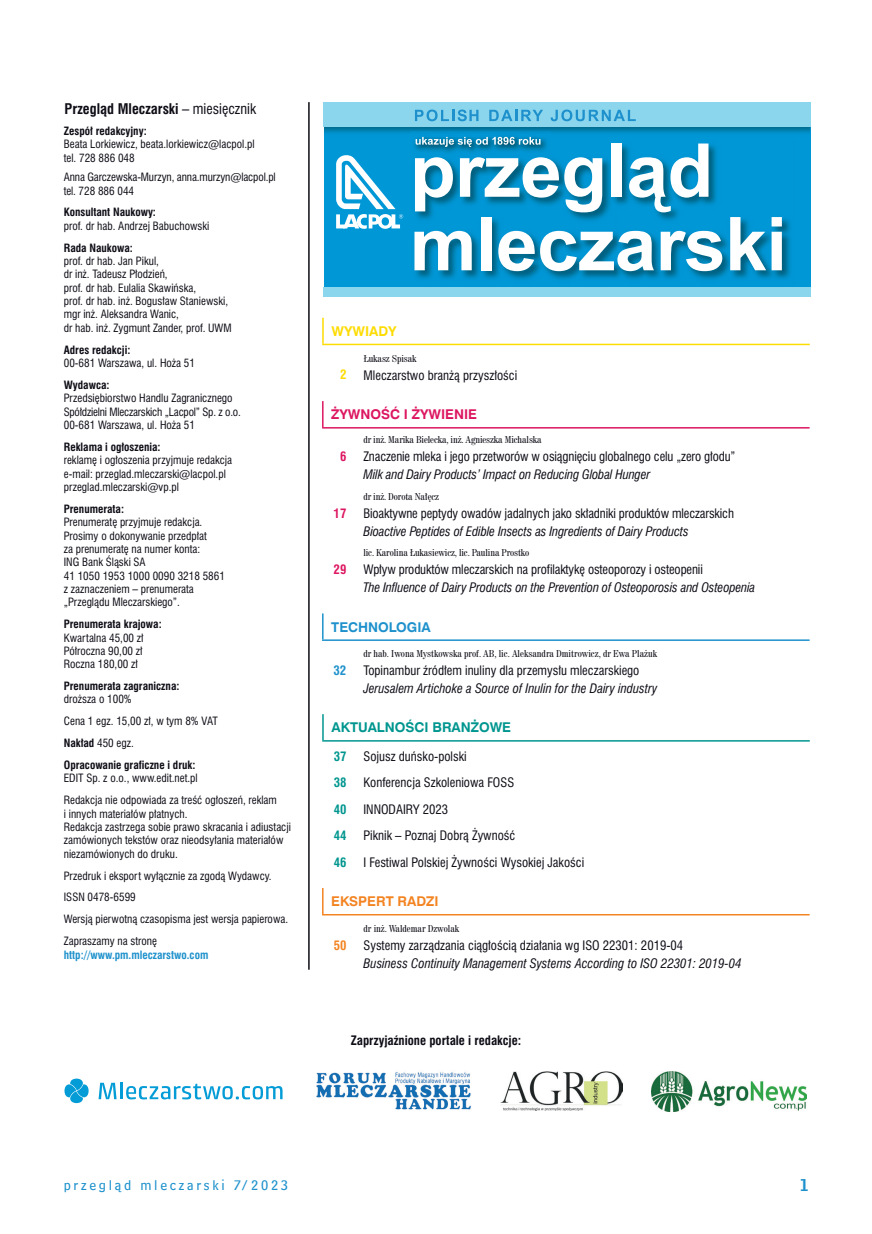
<style>
.page{position:relative;width:872px;height:1234px;background:#fff}
.page>*{position:absolute;margin:0;border:0;box-sizing:border-box;transform-origin:0 0}
.t1{font:15px "Bell Cent Nam Num PL";color:#1e91cc}
.t2{font:700 13.5px "Swis 721 Cn PL";color:#0e0c15}
.t3{font:700 13.5px "Swis 721 EU";color:#00968f}
.t4{font:700 13.5px "Swis 721 EU";color:#dd1661}
.t5{font:700 13.5px "Swis 721 EU";color:#f38422}
.t6{font:700 13.5px "Swis 721 EU";color:#1e91cc}
.t7{font:700 13.5px "Swis 721 EU";color:#fddc03}
.t8{font:12px "Swis 721 Cn PL";color:#0e0c15}
.t9{font:italic 12px "Swis 721 Cn PL";letter-spacing:-.01em;color:#0e0c15}
.t10{font:700 12px "Swis 721 Cn PL";color:#0e0c15}
.t11{font:12px "Bell Cent Sub Cap PL";letter-spacing:.225em;color:#1e91cc}
.t12{font:700 12px "Swis 721 Cn PL";color:#00968f}
.t13{font:700 12px "Swis 721 Cn PL";color:#dd1661}
.t14{font:700 12px "Swis 721 Cn PL";color:#1e91cc}
.t15{font:700 12px "Swis 721 Cn PL";color:#f38422}
.t16{font:700 12px "Swis 721 Cn PL";color:#fddc03}
.t17{font:10.5px/13.4px "Swis 721 Cn PL";color:#0e0c15}
.t18{font:700 10.5px "Swis 721 Cn PL";color:#0e0c15}
.t19{font:700 10.5px "Swis 721 Cn PL";color:#1e91cc}
.t20{font:9px "Century 725 Cn PL";letter-spacing:-.01em;color:#0e0c15}
.s1{font-weight:400}
.s2{font-weight:700}
</style>
<div class="page">
<hr style="left:308px;top:102px;width:2px;height:867px;background:#0e0c15">
<img style="left:317px;top:1072px;width:154px;height:38px">
<svg style="left:99px;top:1082px;width:18px;height:16px"></svg>
<hr style="left:120px;top:1081px;width:3px;height:17px;background:#049cd6">
<svg style="left:126px;top:1083px;width:156px;height:16px"></svg>
<svg style="left:64px;top:1078px;width:25px;height:24px"></svg>
<img style="left:501px;top:1071px;width:121px;height:39px">
<img style="left:652px;top:1071px;width:154px;height:40px">
<div style="left:324px;top:120px;width:486px;height:167px;background:#0097d7"></div>
<img style="left:414px;top:143px;width:376px;height:137px">
<svg style="left:415px;top:157px;width:38px;height:54px"></svg>
<svg style="left:460px;top:157px;width:142px;height:55px"></svg>
<div style="left:611px;top:143px;width:11px;height:54px;background:#fff"></div>
<svg style="left:629px;top:143px;width:79px;height:69px"></svg>
<svg style="left:414px;top:231px;width:58px;height:39px"></svg>
<div style="left:481px;top:217px;width:10px;height:53px;background:#fff"></div>
<svg style="left:498px;top:231px;width:156px;height:40px"></svg>
<svg style="left:660px;top:231px;width:62px;height:40px"></svg>
<svg style="left:730px;top:217px;width:52px;height:53px"></svg>
<svg style="left:336px;top:155px;width:67px;height:74px"></svg>
<div style="left:324px;top:102px;width:486px;height:25px;background:#8cd6ed"></div>
<svg style="left:415px;top:109px;width:63px;height:12px"></svg>
<svg style="left:489px;top:110px;width:54px;height:11px"></svg>
<svg style="left:550px;top:109px;width:86px;height:12px"></svg>
<img style="left:410px;top:132px;width:140px;height:9px">
<img style="left:414px;top:141px;width:136px;height:16px">
<svg style="left:415px;top:137px;width:125px;height:10px"></svg>
<div style="left:324px;top:287px;width:486px;height:9px;background:#8cd6ed"></div>
<hr style="left:322px;top:740px;width:487px;height:1px;background:#00968f">
<hr style="left:322px;top:714px;width:2px;height:26px;background:#00968f">
<svg style="left:322px;top:613px;width:1px;height:26px"></svg>
<hr style="left:322px;top:639px;width:487px;height:1px;background:#1e91cc">
<svg style="left:322px;top:401px;width:1px;height:26px"></svg>
<hr style="left:322px;top:427px;width:487px;height:1px;background:#dd1661">
<svg style="left:322px;top:888px;width:1px;height:25px"></svg>
<hr style="left:322px;top:913px;width:487px;height:2px;background:#f38422">
<hr style="left:322px;top:317px;width:2px;height:26px;background:#fddc03">
<hr style="left:322px;top:343px;width:487px;height:2px;background:#fddc03">
<p class="t2" style="left:65px;top:100px;width:193px">Przegląd Mleczarski <span class="s1">– miesięcznik</span></p>
<p class="t18" style="left:64px;top:124px;width:84px">Zespół redakcyjny:</p>
<p class="t17" style="left:64px;top:137px;width:192px">Beata Lorkiewicz, beata.lorkiewicz@lacpol.pl tel. 728 886 048</p>
<p class="t17" style="left:64px;top:170px;width:213px">Anna Garczewska-Murzyn, anna.murzyn@lacpol.pl tel. 728 886 044</p>
<p class="t18" style="left:64px;top:206px;width:94px">Konsultant Naukowy:</p>
<p class="t17" style="left:64px;top:219px;width:147px">prof. dr hab. Andrzej Babuchowski</p>
<p class="t18" style="left:64px;top:241px;width:70px">Rada Naukowa:</p>
<p class="t17" style="left:64px;top:254px;width:169px">prof. dr hab. Jan Pikul,<br>dr inż. Tadeusz Płodzień,<br>prof. dr hab. Eulalia Skawińska,<br>prof. dr hab. inż. Bogusław Staniewski, mgr inż. Aleksandra Wanic,<br>dr hab. inż. Zygmunt Zander, prof. UWM</p>
<p class="t18" style="left:64px;top:343px;width:68px">Adres redakcji:</p>
<p class="t17" style="left:64px;top:356px;width:133px">00-681 Warszawa, ul. Hoża 51</p>
<p class="t18" style="left:64px;top:378px;width:47px">Wydawca:</p>
<p class="t17" style="left:64px;top:391px;width:179px">Przedsiębiorstwo Handlu Zagranicznego<br>Spółdzielni Mleczarskich „Lacpol” Sp. z o.o.<br>00-681 Warszawa, ul. Hoża 51</p>
<p class="t18" style="left:64px;top:440px;width:98px">Reklama i ogłoszenia:</p>
<p class="t17" style="left:64px;top:453px;width:170px">reklamę i ogłoszenia przyjmuje redakcja e-mail: przeglad.mleczarski@lacpol.pl przeglad.mleczarski@vp.pl</p>
<p class="t18" style="left:64px;top:502px;width:62px">Prenumerata:</p>
<p class="t17" style="left:64px;top:515px;width:163px">Prenumeratę przyjmuje redakcja.<br>Prosimy o dokonywanie przedpłat<br>za prenumeratę na numer konta:<br>ING Bank Śląski SA<br>41 1050 1953 1000 0090 3218 5861 z zaznaczeniem – prenumerata „Przeglądu Mleczarskiego”.</p>
<p class="t18" style="left:64px;top:617px;width:99px">Prenumerata krajowa:</p>
<p class="t17" style="left:64px;top:630px;width:81px;text-align:justify">Kwartalna 45,00 zł Półroczna 90,00 zł Roczna 180,00 zł</p>
<p class="t18" style="left:64px;top:679px;width:117px">Prenumerata zagraniczna:</p>
<p class="t17" style="left:64px;top:688px;width:156px;line-height:21.9px">droższa o 100%<br>Cena 1 egz. 15,00 zł, w tym 8% VAT<br><span class="s2">Nakład</span> 450 egz.<br><span class="s2">Opracowanie graficzne i druk:</span></p>
<p class="t17" style="left:64px;top:767px;width:215px;line-height:21.9px">EDIT Sp. z o.o., www.edit.net.pl<br>Redakcja nie odpowiada za treść ogłoszeń, reklam</p>
<p class="t17" style="left:64px;top:806px;width:229px">i innych materiałów płatnych.<br>Redakcja zastrzega sobie prawo skracania i adiustacji zamówionych tekstów oraz nieodsyłania materiałów niezamówionych do druku.</p>
<p class="t17" style="left:64px;top:864px;width:226px;line-height:21.9px">Przedruk i eksport wyłącznie za zgodą Wydawcy.<br>ISSN 0478-6599<br>Wersją pierwotną czasopisma jest wersja papierowa.<br>Zapraszamy na stronę</p>
<p class="t19" style="left:64px;top:947px;width:146px">http://www.pm.mleczarstwo.com</p>
<p class="t7" style="left:331px;top:322px;width:23px">Wywiady</p>
<p class="t16" style="left:340px;top:366px;width:8px">2</p>
<p class="t20" style="left:363px;top:352px;width:55px">Łukasz Spisak</p>
<p class="t8" style="left:363px;top:367px;width:155px">Mleczarstwo branżą przyszłości</p>
<p class="t4" style="left:331px;top:406px;width:147px">ŻYWNOŚĆ I ŻYWIENIE</p>
<p class="t13" style="left:340px;top:449px;width:8px">6</p>
<p class="t13" style="left:333px;top:505px;width:14px">17</p>
<p class="t13" style="left:333px;top:562px;width:14px">29</p>
<p class="t20" style="left:363px;top:433px;width:180px">dr inż. Marika Bielecka, inż. Agnieszka Michalska</p>
<p class="t8" style="left:363px;top:448px;width:373px">Znaczenie mleka i jego przetworów w osiągnięciu globalnego celu „zero głodu”</p>
<p class="t9" style="left:363px;top:466px;width:288px">Milk and Dairy Products’ Impact on Reducing Global Hunger</p>
<p class="t20" style="left:363px;top:490px;width:77px">dr inż. Dorota Nałęcz</p>
<p class="t8" style="left:363px;top:505px;width:372px">Bioaktywne peptydy owadów jadalnych jako składniki produktów mleczarskich</p>
<p class="t9" style="left:363px;top:523px;width:327px">Bioactive Peptides of Edible Insects as Ingredients of Dairy Products</p>
<p class="t20" style="left:363px;top:546px;width:167px">lic. Karolina Łukasiewicz, lic. Paulina Prostko</p>
<p class="t8" style="left:363px;top:561px;width:341px">Wpływ produktów mleczarskich na profilaktykę osteoporozy i osteopenii</p>
<p class="t9" style="left:363px;top:579px;width:393px">The Influence of Dairy Products on the Prevention of Osteoporosis and Osteopenia</p>
<p class="t6" style="left:331px;top:618px;width:101px">TECHNOLOGIA</p>
<p class="t14" style="left:333px;top:662px;width:14px">32</p>
<p class="t20" style="left:363px;top:647px;width:295px">dr hab. Iwona Mystkowska prof. AB, lic. Aleksandra Dmitrowicz, dr Ewa Plażuk</p>
<p class="t8" style="left:363px;top:662px;width:278px">Topinambur źródłem inuliny dla przemysłu mleczarskiego</p>
<p class="t9" style="left:363px;top:680px;width:296px">Jerusalem Artichoke a Source of Inulin for the Dairy industry</p>
<p class="t3" style="left:331px;top:719px;width:181px">AKTUALNOŚCI BRANŻOWE</p>
<p class="t12" style="left:334px;top:748px;width:14px">37</p>
<p class="t12" style="left:334px;top:774px;width:14px">38</p>
<p class="t12" style="left:334px;top:801px;width:14px">40</p>
<p class="t12" style="left:334px;top:827px;width:14px">44</p>
<p class="t12" style="left:334px;top:854px;width:14px">46</p>
<p class="t8" style="left:363px;top:748px;width:105px">Sojusz duńsko-polski</p>
<p class="t8" style="left:363px;top:774px;width:152px">Konferencja Szkoleniowa FOSS</p>
<p class="t8" style="left:363px;top:801px;width:86px">INNODAIRY 2023</p>
<p class="t8" style="left:363px;top:827px;width:153px">Piknik – Poznaj Dobrą Żywność</p>
<p class="t8" style="left:363px;top:854px;width:222px">I Festiwal Polskiej Żywności Wysokiej Jakości</p>
<p class="t5" style="left:331px;top:892px;width:109px">EKSPERT RADZI</p>
<p class="t15" style="left:334px;top:937px;width:14px">50</p>
<p class="t20" style="left:363px;top:922px;width:97px">dr inż. Waldemar Dzwolak</p>
<p class="t8" style="left:363px;top:937px;width:321px">Systemy zarządzania ciągłością działania wg ISO 22301: 2019-04</p>
<p class="t9" style="left:363px;top:955px;width:379px">Business Continuity Management Systems According to ISO 22301: 2019-04</p>
<p class="t10" style="left:351px;top:1032px;width:172px">Zaprzyjaźnione portale i redakcje:</p>
<p class="t11" style="left:64px;top:1175px;width:226px">przegląd mleczarski 7/2023</p>
<h1 class="t1" style="left:799px;top:1174px;width:11px">1</h1>
</div>
